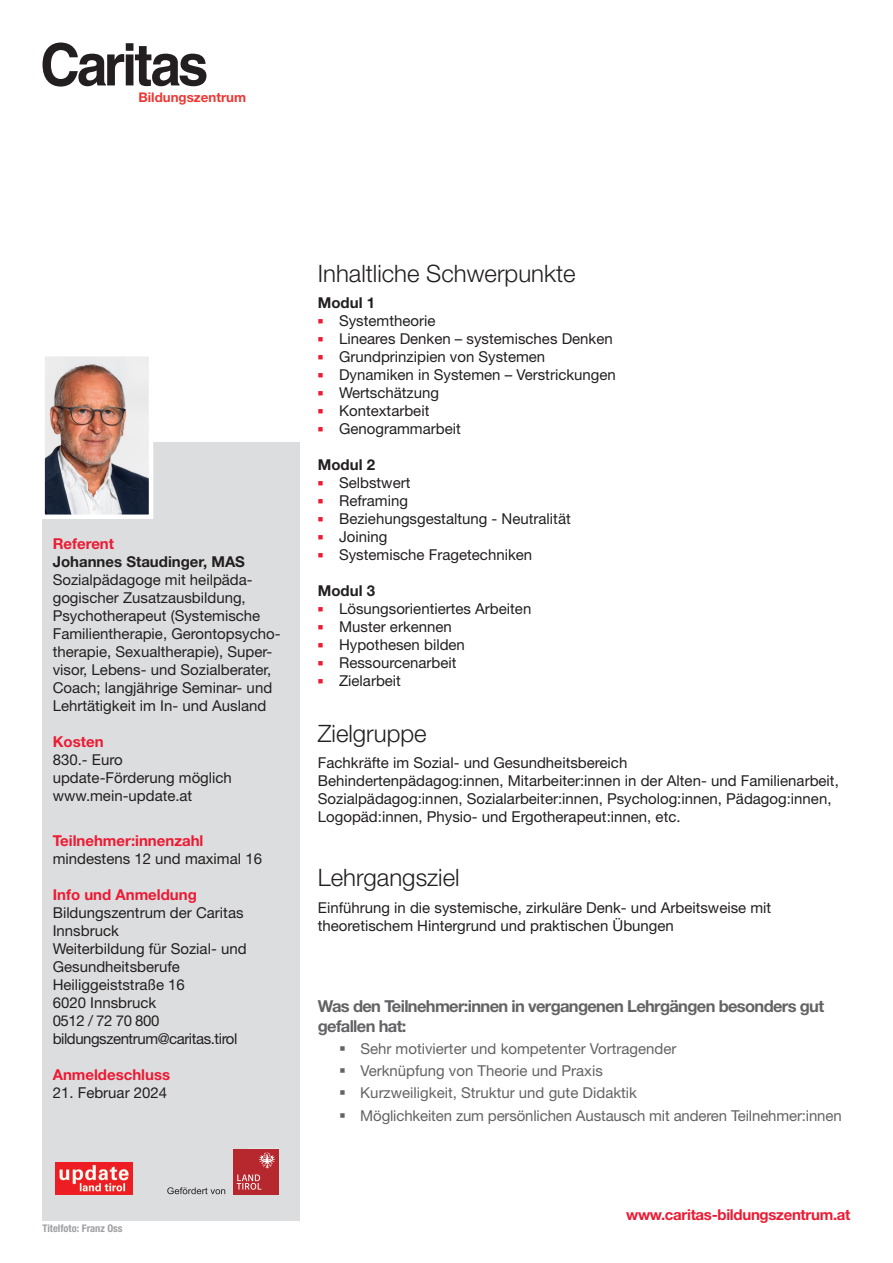
<style>
.page{position:relative;width:893px;height:1263px;background:#fff}
.page>*{position:absolute;margin:0;border:0;box-sizing:border-box;transform-origin:0 0}
.t1{font:300 24px "Helvetica Neue LT Std";color:#231f20}
.t2{font:700 16.5px/19.8px "Helvetica Neue LT Std";letter-spacing:-.04em;color:#636366}
.t3{font:700 15.45px "Helvetica Neue LT Std";letter-spacing:.01em;color:#ef482c}
.t4{font:15px/18px "Helvetica Neue LT Std";color:#231f20}
.t5{font:15px "Helvetica Neue LT Std";color:#636366}
.t6{font:700 15px "Helvetica Neue LT Std";color:#ed1a33}
.t7{font:700 15px "Helvetica Neue LT Std";color:#231f20}
.t8{font:700 15px "Helvetica Neue LT Std";letter-spacing:-.02em;color:#ed1a33}
.t9{font:700 13.35px "Helvetica Neue LT Std";color:#ee3732}
.t10{font:700 condensed 10.5px "Helvetica Neue LT Std";color:#9d9fa2}
</style>
<div class="page">
<div style="left:43px;top:442px;width:257px;height:778px;background:#dcdddf"></div>
<svg style="left:43px;top:43px;width:163px;height:44px"></svg>
<img style="left:45px;top:357px;width:103px;height:157px">
<div style="left:40px;top:352px;width:113px;height:167px;border:4px solid #fff"></div>
<img style="left:56px;top:1162px;width:76px;height:32px">
<svg style="left:167px;top:1187px;width:58px;height:7px"></svg>
<div style="left:233px;top:1149px;width:45px;height:45px;background:#b7282e"></div>
<svg style="left:236px;top:1152px;width:39px;height:38px"></svg>
<p class="t3" style="left:153px;top:86px;width:69px">einblicke</p>
<p class="t9" style="left:138px;top:89px;width:109px">Bildungszentrum</p>
<p class="t6" style="left:53px;top:534px;width:63px">Referent</p>
<p class="t7" style="left:53px;top:552px;width:194px">Johannes Staudinger, MAS</p>
<p class="t4" style="left:53px;top:570px;width:229px">Sozialpädagoge mit heilpäda&shy;gogischer Zusatzausbildung, Psychotherapeut (Systemische Familientherapie, Gerontopsycho&shy;therapie, Sexualtherapie), Super&shy;visor, Lebens- und Sozialberater, Coach; langjährige Seminar- und Lehrtätigkeit im In- und Ausland</p>
<p class="t6" style="left:53px;top:732px;width:52px">Kosten</p>
<p class="t4" style="left:53px;top:750px;width:181px">830.- Euro update-Förderung möglich www.mein-update.at</p>
<p class="t6" style="left:53px;top:831px;width:152px">Teilnehmer:innenzahl</p>
<p class="t4" style="left:53px;top:849px;width:211px">mindestens 12 und maximal 16</p>
<p class="t6" style="left:53px;top:885px;width:146px">Info und Anmeldung</p>
<p class="t4" style="left:53px;top:903px;width:195px">Bildungszentrum der Caritas<br>Innsbruck<br>Weiterbildung für Sozial- und<br>Gesundheitsberufe<br>Heiliggeiststraße 16<br>6020 Innsbruck<br>0512 / 72 70 800 bildungszentrum@caritas.tirol</p>
<p class="t6" style="left:53px;top:1065px;width:119px">Anmeldeschluss</p>
<p class="t4" style="left:53px;top:1083px;width:116px">21. Februar 2024</p>
<p class="t10" style="left:43px;top:1222px;width:82px">Titelfoto: Franz Oss</p>
<h1 class="t1" style="left:318px;top:259px;width:259px">Inhaltliche Schwerpunkte</h1>
<p class="t7" style="left:318px;top:294px;width:59px">Modul 1</p>
<p class="t4" style="left:339px;top:312px;width:278px">Systemtheorie<br>Lineares Denken – systemisches Denken<br>Grundprinzipien von Systemen<br>Dynamiken in Systemen – Verstrickungen<br>Wertschätzung<br>Kontextarbeit<br>Genogrammarbeit</p>
<p class="t7" style="left:318px;top:456px;width:59px">Modul 2</p>
<p class="t4" style="left:339px;top:474px;width:233px">Selbstwert<br>Reframing<br>Beziehungsgestaltung - Neutralität<br>Joining<br>Systemische Fragetechniken</p>
<p class="t7" style="left:318px;top:582px;width:59px">Modul 3</p>
<p class="t4" style="left:339px;top:600px;width:194px">Lösungsorientiertes Arbeiten<br>Muster erkennen<br>Hypothesen bilden<br>Ressourcenarbeit<br>Zielarbeit</p>
<h1 class="t1" style="left:318px;top:718px;width:110px">Zielgruppe</h1>
<p class="t4" style="left:318px;top:754px;width:522px">Fachkräfte im Sozial- und Gesundheitsbereich<br>Behindertenpädagog:innen, Mitarbeiter:innen in der Alten- und Familienarbeit, Sozialpädagog:innen, Sozialarbeiter:innen, Psycholog:innen, Pädagog:innen, Logopäd:innen, Physio- und Ergotherapeut:innen, etc.</p>
<h1 class="t1" style="left:318px;top:863px;width:143px">Lehrgangsziel</h1>
<p class="t4" style="left:318px;top:898px;width:455px">Einführung in die systemische, zirkuläre Denk- und Arbeitsweise mit theoretischem Hintergrund und praktischen Übungen</p>
<p class="t2" style="left:318px;top:996px;width:508px">Was den Teilnehmer:innen in vergangenen Lehrgängen besonders gut gefallen hat:</p>
<p class="t5" style="left:339px;top:1040px;width:339px">▪ Sehr motivierter und kompetenter Vortragender</p>
<p class="t5" style="left:339px;top:1062px;width:265px">▪ Verknüpfung von Theorie und Praxis</p>
<p class="t5" style="left:339px;top:1084px;width:299px">▪ Kurzweiligkeit, Struktur und gute Didaktik</p>
<p class="t5" style="left:339px;top:1106px;width:504px">▪ Möglichkeiten zum persönlichen Austausch mit anderen Teilnehmer:innen</p>
<p class="t8" style="left:626px;top:1206px;width:226px">www.caritas-bildungszentrum.at</p>
</div>
